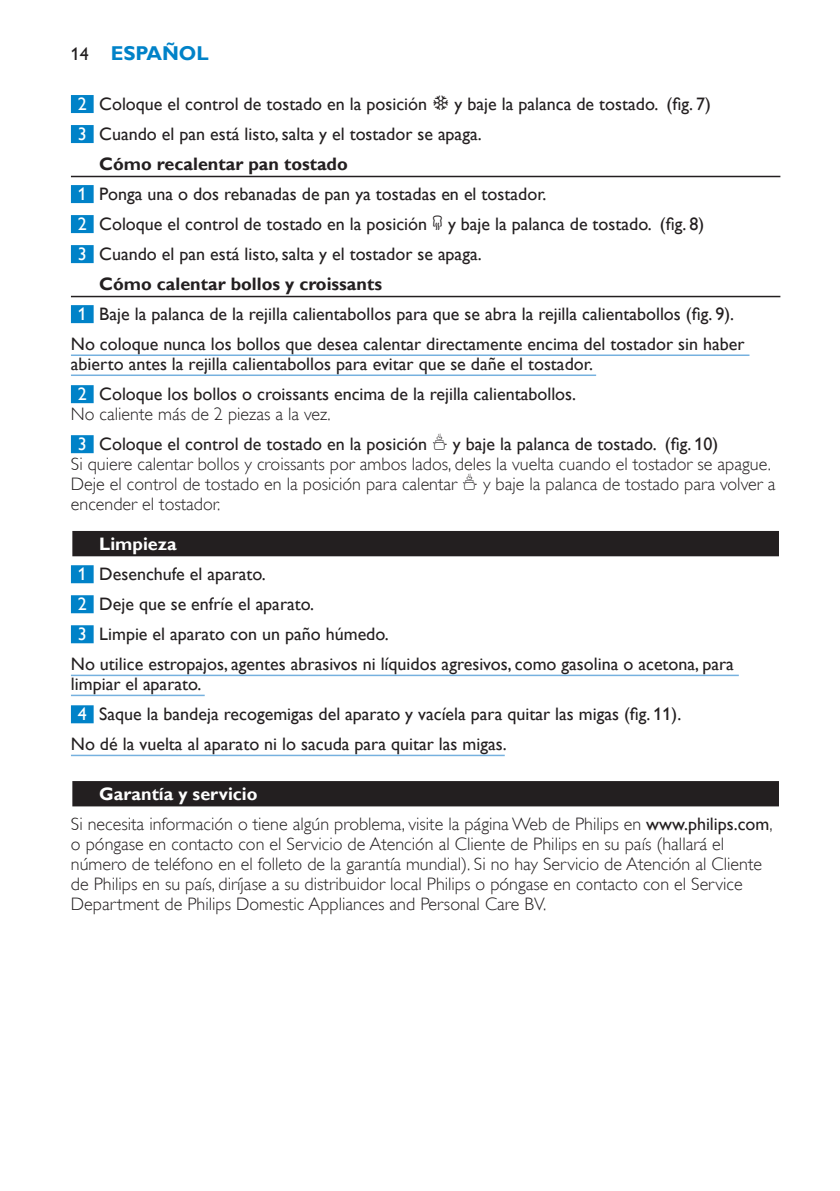
<style>
.page{position:relative;width:840px;height:1191px;background:#fff}
.page>*{position:absolute;margin:0;border:0;box-sizing:border-box;transform-origin:0 0}
.t1{font:700 20px "Gill Sans Alt One WGL";color:#0082c8}
.t2{font:18px/30px "Gill Sans Alt One WGL";color:#231f20;text-align:center}
.t3{font:18px/20px "Gill Sans Alt One WGL Light";color:#231f20}
.t4{font:700 18px "Gill Sans Alt One WGL";color:#231f20}
.t5{font:700 18px "Gill Sans Alt One WGL";color:#fff}
.s1{font-weight:400;font-size:18px;color:#231f20}
.s2{color:#fff}
.s3{font-family:"Philips Ll Font Plain"}
.s4{font-family:"Gill Sans Alt One WGL"}
</style>
<div class="page">
<hr style="left:839px;top:0;width:1px;height:96px;background:#0082c8">
<div style="left:71px;top:95px;width:23px;height:18px;background:#0082c8"></div>
<div style="left:71px;top:125px;width:23px;height:18px;background:#0082c8"></div>
<hr style="left:71px;top:176px;width:709px;height:1px;background:#231f20">
<div style="left:71px;top:185px;width:23px;height:18px;background:#0082c8"></div>
<div style="left:71px;top:215px;width:23px;height:18px;background:#0082c8"></div>
<div style="left:71px;top:245px;width:23px;height:18px;background:#0082c8"></div>
<hr style="left:71px;top:296px;width:709px;height:1px;background:#231f20">
<div style="left:71px;top:305px;width:23px;height:18px;background:#0082c8"></div>
<hr style="left:71px;top:354px;width:678px;height:2px;background:#76b1df">
<hr style="left:71px;top:374px;width:524px;height:2px;background:#76b1df">
<div style="left:71px;top:385px;width:23px;height:18px;background:#0082c8"></div>
<div style="left:71px;top:435px;width:23px;height:18px;background:#0082c8"></div>
<div style="left:71px;top:530px;width:709px;height:28px;background:#b9b8b9"></div>
<div style="left:72px;top:531px;width:706px;height:25px;background:#231f20"></div>
<div style="left:71px;top:565px;width:23px;height:18px;background:#0082c8"></div>
<div style="left:71px;top:595px;width:23px;height:18px;background:#0082c8"></div>
<div style="left:71px;top:625px;width:23px;height:18px;background:#0082c8"></div>
<hr style="left:71px;top:674px;width:667px;height:2px;background:#76b1df">
<hr style="left:71px;top:694px;width:133px;height:2px;background:#76b1df">
<div style="left:71px;top:705px;width:23px;height:18px;background:#0082c8"></div>
<hr style="left:71px;top:754px;width:433px;height:2px;background:#76b1df">
<div style="left:71px;top:780px;width:709px;height:28px;background:#a09f9f"></div>
<div style="left:72px;top:781px;width:706px;height:25px;background:#231f20"></div>
<p class="t1" style="left:71px;top:40px;width:139px"><span class="s1">14</span> Español</p>
<p class="t2" style="left:78px;top:89px;width:634px"><span class="s2">2</span> Coloque el control de tostado en la posición <span class="s3">Ñ</span> y baje la palanca de tostado. (fig. 7)</p>
<p class="t2" style="left:78px;top:119px;width:405px"><span class="s2">3</span> Cuando el pan está listo, salta y el tostador se apaga.</p>
<p class="t4" style="left:99px;top:152px;width:250px">cómo recalentar pan tostado</p>
<p class="t2" style="left:78px;top:179px;width:470px"><span class="s2">1</span> Ponga una o dos rebanadas de pan ya tostadas en el tostador.</p>
<p class="t2" style="left:78px;top:209px;width:627px"><span class="s2">2</span> Coloque el control de tostado en la posición y baje la palanca de tostado. (fig. 8)</p>
<p class="t2" style="left:78px;top:239px;width:405px"><span class="s2">3</span> Cuando el pan está listo, salta y el tostador se apaga.</p>
<p class="t4" style="left:99px;top:272px;width:284px">cómo calentar bollos y croissants</p>
<p class="t2" style="left:78px;top:299px;width:657px"><span class="s2">1</span> Baje la palanca de la rejilla calientabollos para que se abra la rejilla calientabollos (fig. 9).</p>
<p class="t2" style="left:71px;top:329px;width:674px">No coloque nunca los bollos que desea calentar directamente encima del tostador sin haber</p>
<p class="t2" style="left:71px;top:349px;width:523px">abierto antes la rejilla calientabollos para evitar que se dañe el tostador.<br><span class="s2">2</span> Coloque los bollos o croissants encima de la rejilla calientabollos.</p>
<p class="t3" style="left:71px;top:404px;width:261px">No caliente más de 2 piezas a la vez.</p>
<p class="t2" style="left:78px;top:429px;width:641px"><span class="s2">3</span> Coloque el control de tostado en la posición <span class="s3">ó</span> y baje la palanca de tostado. (fig. 10)</p>
<p class="t3" style="left:71px;top:454px;width:705px">Si quiere calentar bollos y croissants por ambos lados, deles la vuelta cuando el tostador se apague.<br>Deje el control de tostado en la posición para calentar <span class="s3">ó</span> y baje la palanca de tostado para volver a encender el tostador.</p>
<p class="t5" style="left:99px;top:532px;width:79px">limpieza</p>
<p class="t2" style="left:78px;top:559px;width:189px"><span class="s2">1</span> Desenchufe el aparato.</p>
<p class="t2" style="left:78px;top:589px;width:238px"><span class="s2">2</span> Deje que se enfríe el aparato.</p>
<p class="t2" style="left:78px;top:619px;width:312px"><span class="s2">3</span> Limpie el aparato con un paño húmedo.</p>
<p class="t2" style="left:71px;top:649px;width:664px">No utilice estropajos, agentes abrasivos ni líquidos agresivos, como gasolina o acetona, para</p>
<p class="t2" style="left:71px;top:669px;width:132px">limpiar el aparato.</p>
<p class="t2" style="left:78px;top:699px;width:604px"><span class="s2">4</span> Saque la bandeja recogemigas del aparato y vacíela para quitar las migas (fig. 11).</p>
<p class="t2" style="left:71px;top:729px;width:437px">No dé la vuelta al aparato ni lo sacuda para quitar las migas.</p>
<p class="t5" style="left:99px;top:782px;width:160px">garantía y servicio</p>
<p class="t3" style="left:71px;top:814px;width:702px">Si necesita información o tiene algún problema, visite la página Web de Philips en <span class="s4">www.philips.com</span>, o póngase en contacto con el Servicio de Atención al Cliente de Philips en su país (hallará el número de teléfono en el folleto de la garantía mundial). Si no hay Servicio de Atención al Cliente de Philips en su país, diríjase a su distribuidor local Philips o póngase en contacto con el Service Department de Philips Domestic Appliances and Personal Care BV.</p>
</div>
